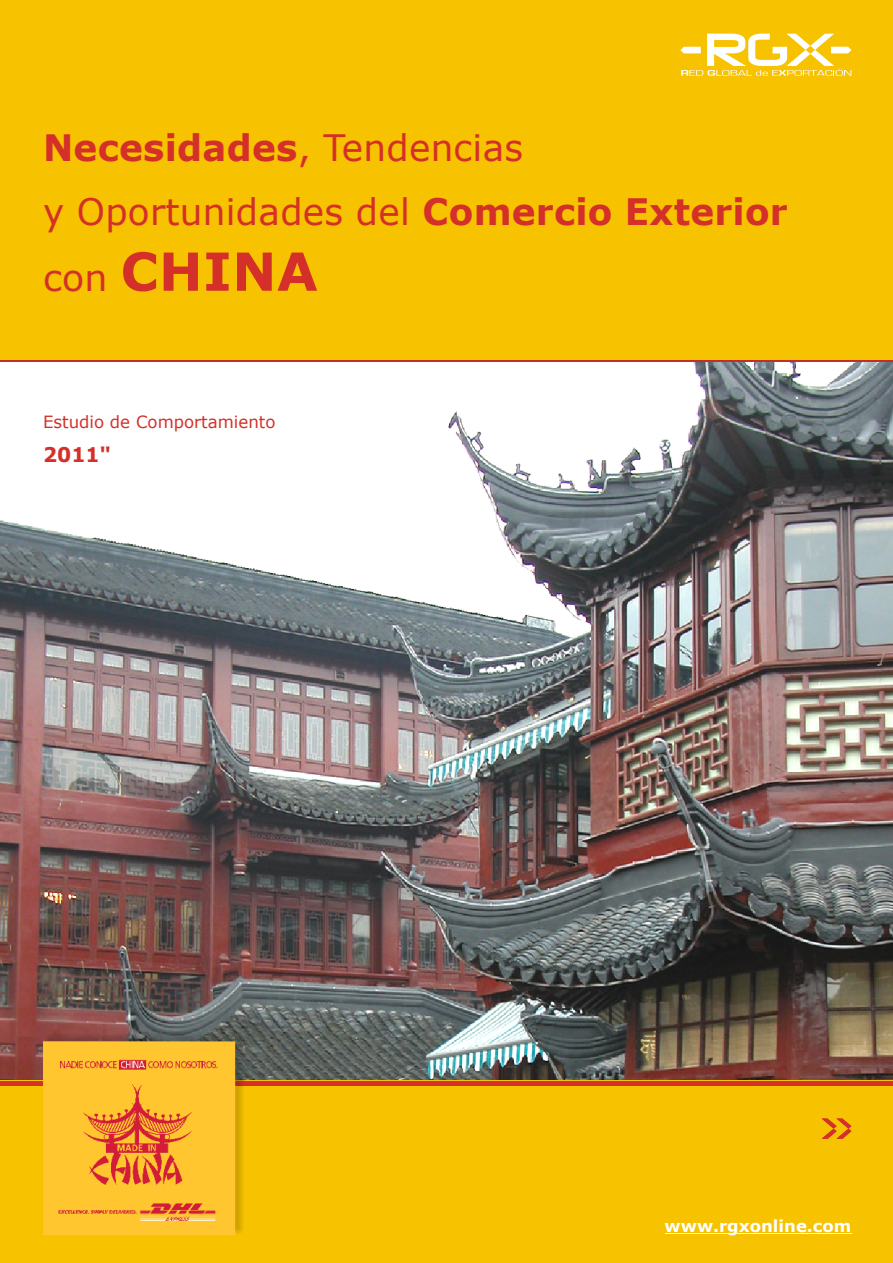
<style>
.page{position:relative;width:893px;height:1263px;background:#fff}
.page>*{position:absolute;margin:0;border:0;box-sizing:border-box;transform-origin:0 0}
.t1{font:700 52.5px "Verdana";letter-spacing:.005em;color:#d43029}
.t2{font:36.45px/64.2px "Verdana";letter-spacing:.005em;color:#d43029}
.t3{font:700 20.25px "Verdana";color:#d43029}
.t4{font:16.8px "Verdana";color:#d43029}
.t5{font:700 16.5px "Verdana";color:#fff}
.s1{font-weight:700}
.s2{font-weight:400;font-size:36.45px}
</style>
<div class="page">
<div style="left:0;top:0;width:893px;height:363px;background:#f7c200"></div>
<svg style="left:0;top:360px;width:893px;height:3px;background:#cf706b"></svg>
<svg style="left:680px;top:34px;width:171px;height:42px"></svg>
<img style="left:0;top:363px;width:893px;height:717px">
<div style="left:0;top:1080px;width:893px;height:183px;background:#f7c200"></div>
<hr style="left:665px;top:1233px;width:186px;height:1px;background:#fff">
<svg style="left:822px;top:1118px;width:29px;height:21px"></svg>
<div style="left:0;top:1081px;width:893px;height:5px;background:#d43029"></div>
<img style="left:46px;top:1034px;width:198px;height:199px">
<img style="left:43px;top:1041px;width:193px;height:194px">
<p class="t2" style="left:43px;top:119px;width:746px"><span class="s1">Necesidades</span>, Tendencias<br>y Oportunidades del <span class="s1">Comercio Exterior</span></p>
<h1 class="t1" style="left:43px;top:251px;width:276px"><span class="s2">con</span> CHINA</h1>
<p class="t4" style="left:43px;top:415px;width:234px">Estudio de Comportamiento</p>
<p class="t3" style="left:43px;top:446px;width:70px">2011"</p>
<p class="t5" style="left:665px;top:1219px;width:188px">www.rgxonline.com</p>
</div>
